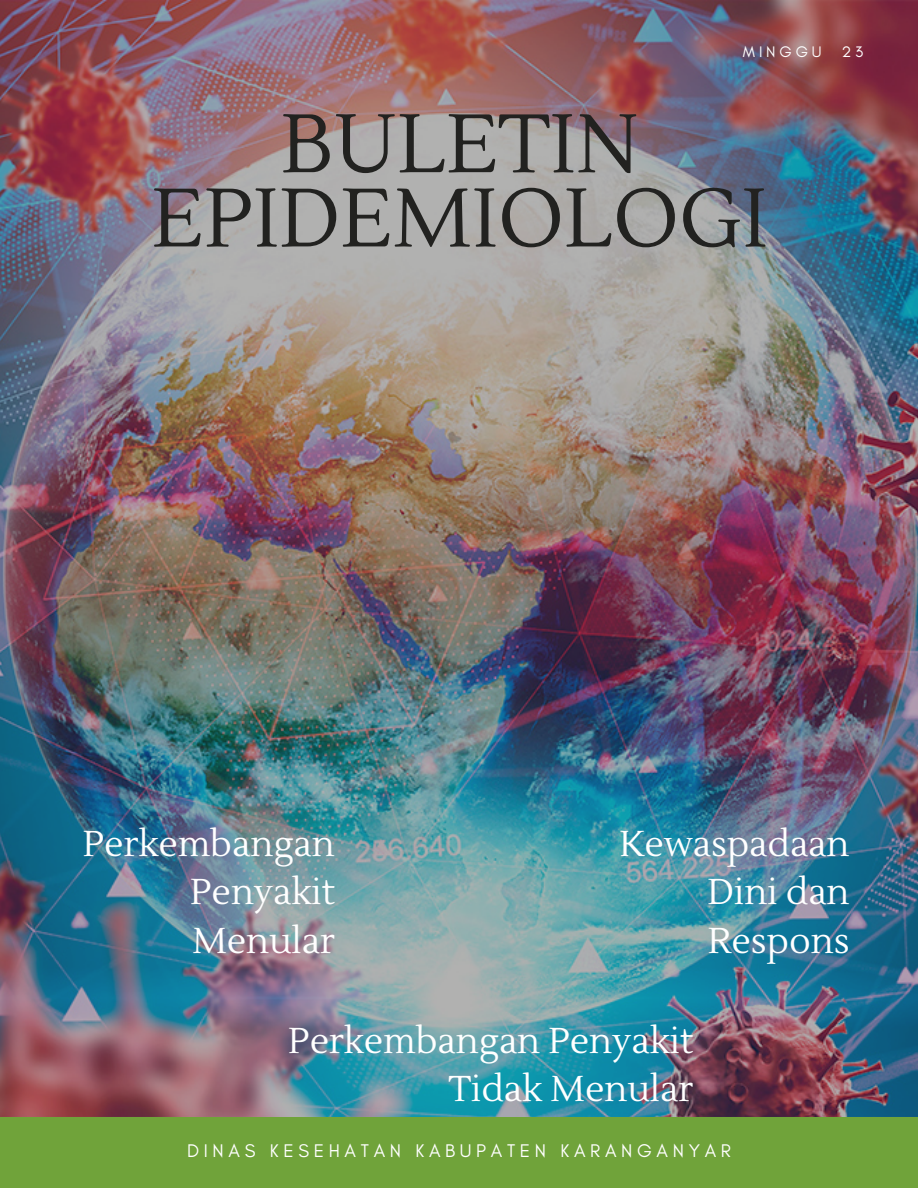
<style>
.page{position:relative;width:918px;height:1188px;background:#fff}
.page>*{position:absolute;margin:0;border:0;box-sizing:border-box;transform-origin:0 0}
.t1{font:82.5px/74.2px "Lustria";color:#222220;text-align:center}
.t2{font:35.85px/48.3px "Lustria";color:#fff;text-align:justify}
.t3{font:18.75px "Glacial Indifference";letter-spacing:.25em;color:#fff}
.t4{font:15.6px "Glacial Indifference";letter-spacing:.25em;color:#fff}
</style>
<div class="page">
<img style="left:0;top:0;width:918px;height:1117px">
<div style="left:0;top:1118px;width:918px;height:70px;background:#70a33a"></div>
<p class="t4" style="left:743px;top:43px;width:80px">MINGGU</p>
<p class="t4" style="left:842px;top:43px;width:23px">2 3</p>
<p class="t1" style="left:152px;top:109px;width:618px">BULETIN<br>EPIDEMIOLOGI</p>
<p class="t2" style="left:190px;top:821px;width:146px;text-indent:-107px">Perkembangan Penyakit Menular</p>
<p class="t2" style="left:708px;top:821px;width:144px;text-indent:-88px">Kewaspadaan Dini dan Respons</p>
<p class="t2" style="left:288px;top:1017px;width:406px;text-align:right">Perkembangan Penyakit<br>Tidak Menular</p>
<p class="t3" style="left:187px;top:1139px;width:545px">DINAS KESEHATAN KABUPATEN KARANGANYAR</p>
</div>
